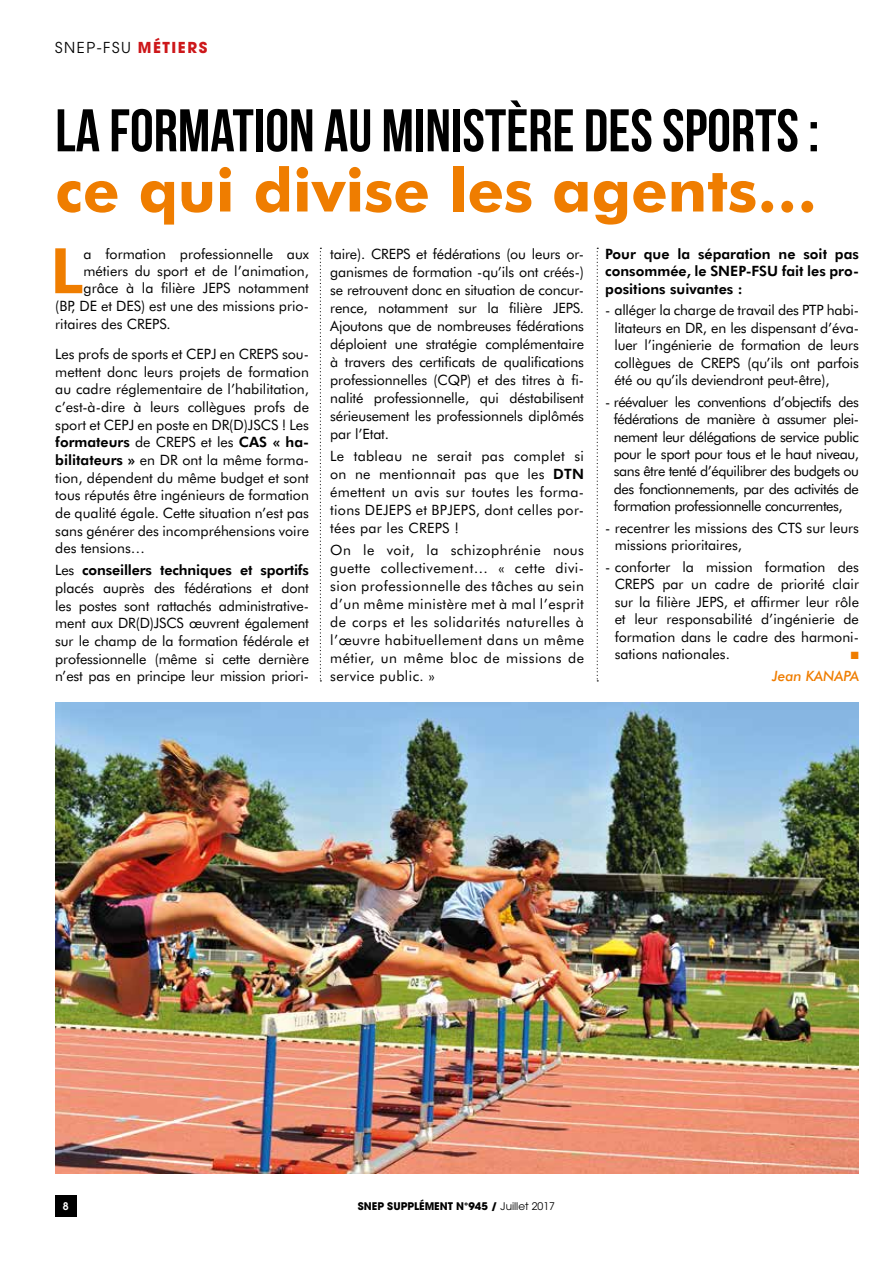
<style>
.page{position:relative;width:893px;height:1263px;background:#fff}
.page>*{position:absolute;margin:0;border:0;box-sizing:border-box;transform-origin:0 0}
.t1{font:900 61.65px "Lato";color:#ef7d00}
.t2{font:60px "Bebas Neue";color:#000}
.t3{font:700 60px "Futura BT";color:#ef7d00}
.t4{font:15px "Avant Garde";letter-spacing:.1em;color:#000}
.t5{font:14.25px/18px "Futura BT";color:#000;text-align:justify}
.t6{font:800 14.25px/17.4px "Futura BT";color:#000;text-align:justify}
.t7{font:italic 500 14.25px "Futura BT";color:#ef7d00}
.t8{font:700 10.5px "Avant Garde";color:#000}
.t9{font:600 10.5px "Avant Garde";color:#fff}
.t10{font:10.5px "Zapf Dingbats ITC";color:#ef7d00}
.s1{font-weight:700;color:#cd171a}
.s2{font-weight:800}
.s3{font-weight:400}
</style>
<div class="page">
<div style="left:55px;top:1195px;width:22px;height:21px;background:#000"></div>
<img style="left:55px;top:703px;width:804px;height:471px">
<svg style="left:320px;top:248px;width:1px;height:433px"></svg>
<svg style="left:597px;top:248px;width:1px;height:433px"></svg>
<p class="t4" style="left:55px;top:39px;width:153px">SNEP-FSU <span class="s1">MÉTIERS</span></p>
<h2 class="t2" style="left:55px;top:98px;width:765px">LA FORMATION AU MINISTÈRE DES SPORTS :</h2>
<h2 class="t3" style="left:55px;top:154px;width:763px">ce qui divise les agents…</h2>
<h1 class="t1" style="left:52px;top:234px;width:33px">L</h1>
<p class="t5" style="left:84px;top:244px;width:227px">a formation professionnelle aux</p>
<p class="t5" style="left:330px;top:244px;width:255px">taire). CREPS et fédérations (ou leurs or&shy;ganismes de formation -qu’ils ont créés-) se retrouvent donc en situation de concur&shy;rence, notamment sur la filière JEPS.<br>Ajoutons que de nombreuses fédérations déploient une stratégie complémentaire à travers des certificats de qualifications professionnelles (CQP) et des titres à fi&shy;nalité professionnelle, qui déstabilisent sérieusement les professionnels diplômés par l’Etat.</p>
<p class="t5" style="left:330px;top:447px;width:255px">Le tableau ne serait pas complet si on ne mentionnait pas que les <span class="s2">DTN </span>émettent un avis sur toutes les forma&shy;tions DEJEPS et BPJEPS, dont celles por&shy;tées par les CREPS !</p>
<p class="t5" style="left:330px;top:541px;width:255px">On le voit, la schizophrénie nous guette collectivement… « cette divi&shy;sion professionnelle des tâches au sein d’un même ministère met à mal l’esprit de corps et les solidarités naturelles à l’œuvre habituellement dans un même métier, un même bloc de missions de service public. »</p>
<p class="t6" style="left:605px;top:245px;width:255px">Pour que la séparation ne soit pas consommée, le SNEP-FSU fait les pro&shy;positions suivantes :</p>
<p class="t5" style="left:614px;top:301px;width:246px;line-height:17.4px;text-indent:-9px">- alléger la charge de travail des PTP habi&shy;litateurs en DR, en les dispensant d’éva&shy;luer l’ingénierie de formation de leurs collègues de CREPS (qu’ils ont parfois été ou qu’ils deviendront peut-être),</p>
<p class="t5" style="left:614px;top:393px;width:247px;line-height:17.4px;text-indent:-9px">- réévaluer les conventions d’objectifs des fédérations de manière à assumer plei&shy;nement leur délégations de service public pour le sport pour tous et le haut niveau, sans être tenté d’équilibrer des budgets ou des fonctionnements, par des activités de formation professionnelle concurrentes,</p>
<p class="t5" style="left:615px;top:519px;width:246px;line-height:17.4px;text-indent:-9px">- recentrer les missions des CTS sur leurs missions prioritaires,</p>
<p class="t5" style="left:615px;top:558px;width:246px;line-height:17.4px;text-indent:-9px">- conforter la mission formation des CREPS par un cadre de priorité clair sur la filière JEPS, et affirmer leur rôle et leur responsabilité d’ingénierie de formation dans le cadre des harmoni&shy;sations nationales.</p>
<p class="t5" style="left:84px;top:262px;width:227px">métiers du sport et de l’animation,</p>
<p class="t5" style="left:84px;top:279px;width:227px">grâce à la filière JEPS notamment</p>
<p class="t5" style="left:55px;top:297px;width:255px">(BP, DE et DES) est une des missions prio-</p>
<p class="t5" style="left:55px;top:314px;width:117px">ritaires des CREPS.</p>
<p class="t5" style="left:55px;top:345px;width:255px">Les profs de sports et CEPJ en CREPS sou&shy;mettent donc leurs projets de formation au cadre réglementaire de l’habilitation, c’est-à-dire à leurs collègues profs de sport et CEPJ en poste en DR(D)JSCS ! Les <span class="s2">formateurs</span> de CREPS et les <span class="s2">CAS « ha&shy;bilitateurs »</span> en DR ont la même forma&shy;tion, dépendent du même budget et sont tous réputés être ingénieurs de formation de qualité égale. Cette situation n’est pas sans générer des incompréhensions voire des tensions…</p>
<p class="t5" style="left:55px;top:561px;width:255px">Les <span class="s2">conseillers techniques et sportifs </span>placés auprès des fédérations et dont les postes sont rattachés administrative&shy;ment aux DR(D)JSCS œuvrent également sur le champ de la formation fédérale et professionnelle (même si cette dernière n’est pas en principe leur mission priori-</p>
<p class="t10" style="left:851px;top:651px;width:9px">■</p>
<p class="t7" style="left:772px;top:667px;width:88px">Jean KANAPA</p>
<p class="t9" style="left:63px;top:1199px;width:7px">8</p>
<p class="t8" style="left:358px;top:1199px;width:199px">SNEP SUPPLÉMENT N°945 / <span class="s3">Juillet 2017</span></p>
</div>
